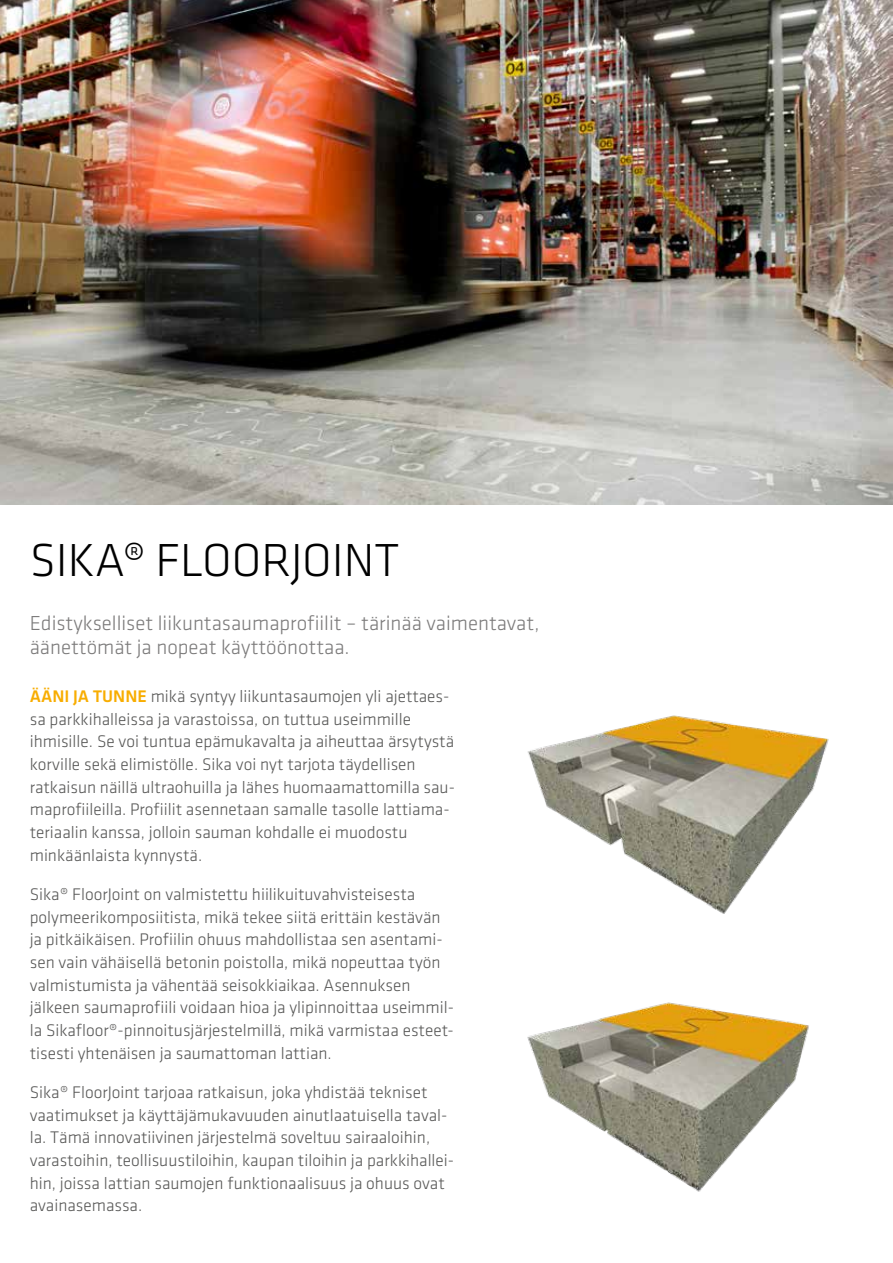
<style>
.page{position:relative;width:893px;height:1263px;background:#fff}
.page>*{position:absolute;margin:0;border:0;box-sizing:border-box;transform-origin:0 0}
.t1{font:300 48px "Klavika";color:#000}
.t2{font:300 21px/24px "Klavika";color:#7c7b7b}
.t3{font:300 17.4px/22.6px "Klavika";color:#575756}
.s1{font-weight:500;color:#f8ad00}
</style>
<div class="page">
<img style="left:0;top:0;width:893px;height:505px">
<img style="left:527px;top:715px;width:302px;height:199px">
<img style="left:527px;top:1002px;width:282px;height:190px">
<h1 class="t1" style="left:30px;top:531px;width:371px">SIKA® FLOORJOINT</h1>
<p class="t2" style="left:30px;top:611px;width:511px">Edistykselliset liikuntasaumaprofiilit – tärinää vaimentavat, äänettömät ja nopeat käyttöönottaa.</p>
<p class="t3" style="left:30px;top:685px;width:427px"><span class="s1">ÄÄNI JA TUNNE</span> mikä syntyy liikuntasaumojen yli ajettaes&shy;sa parkkihalleissa ja varastoissa, on tuttua useimmille ihmisille. Se voi tuntua epämukavalta ja aiheuttaa ärsytystä korville sekä elimistölle. Sika voi nyt tarjota täydellisen ratkaisun näillä ultraohuilla ja lähes huomaamattomilla sau&shy;maprofiileilla. Profiilit asennetaan samalle tasolle lattiama&shy;teriaalin kanssa, jolloin sauman kohdalle ei muodostu minkäänlaista kynnystä.</p>
<p class="t3" style="left:30px;top:883px;width:426px">Sika® FloorJoint on valmistettu hiilikuituvahvisteisesta polymeerikomposiitista, mikä tekee siitä erittäin kestävän ja pitkäikäisen. Profiilin ohuus mahdollistaa sen asentami&shy;sen vain vähäisellä betonin poistolla, mikä nopeuttaa työn valmistumista ja vähentää seisokkiaikaa. Asennuksen jälkeen saumaprofiili voidaan hioa ja ylipinnoittaa useimmil&shy;la Sikafloor®-pinnoitusjärjestelmillä, mikä varmistaa esteet&shy;tisesti yhtenäisen ja saumattoman lattian.</p>
<p class="t3" style="left:30px;top:1081px;width:426px">Sika® FloorJoint tarjoaa ratkaisun, joka yhdistää tekniset vaatimukset ja käyttäjämukavuuden ainutlaatuisella taval&shy;la. Tämä innovatiivinen järjestelmä soveltuu sairaaloihin, varastoihin, teollisuustiloihin, kaupan tiloihin ja parkkihallei&shy;hin, joissa lattian saumojen funktionaalisuus ja ohuus ovat avainasemassa.</p>
</div>
